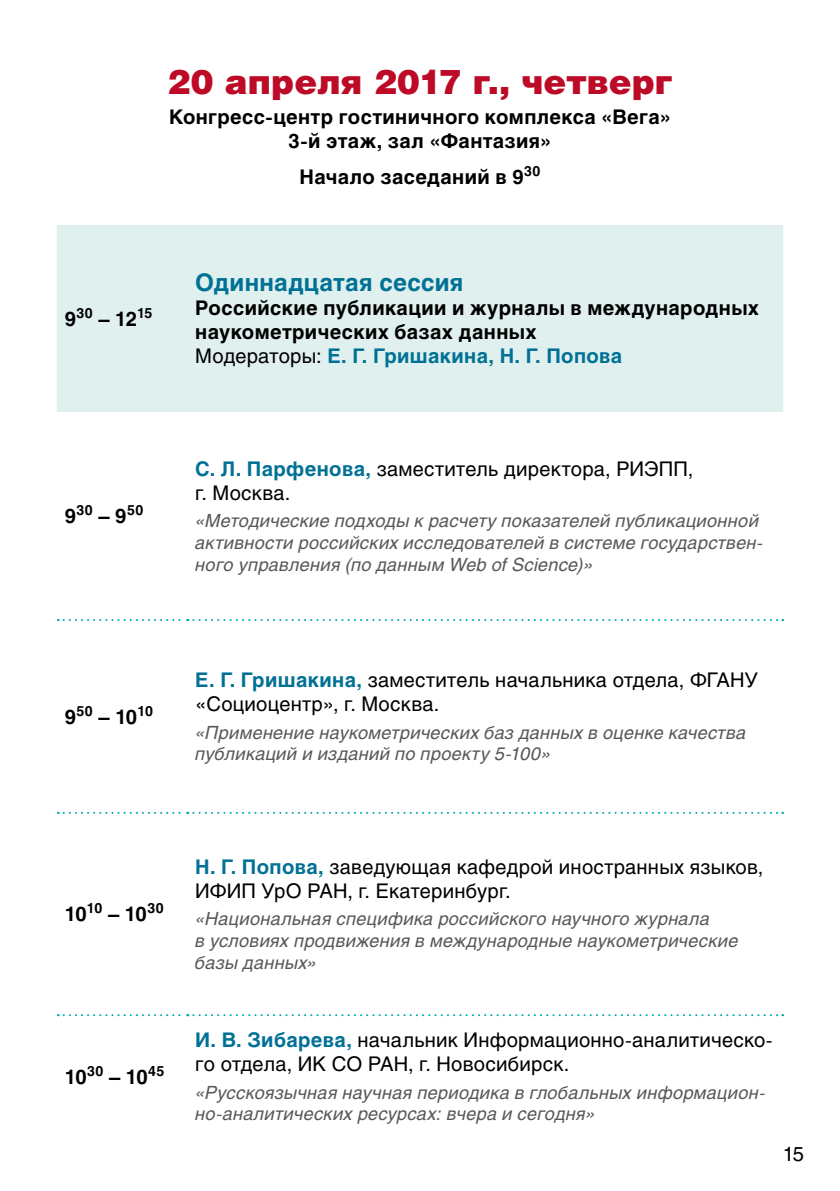
<style>
.page{position:relative;width:840px;height:1191px;background:#fff}
.page>*{position:absolute;margin:0;border:0;box-sizing:border-box;transform-origin:0 0}
.t1{font:900 34px "Helios";letter-spacing:.005em;color:#bd0a26}
.t2{font:700 24px "Helios";letter-spacing:.01em;color:#007195}
.t3{font:20px/24px "Helios";letter-spacing:.01em;color:#000}
.t4{font:700 20px/24px "Helios";letter-spacing:.02em;color:#000;text-align:center}
.t5{font:italic 18px/21.6px "Helios";letter-spacing:.015em;color:#58585a}
.t6{font:700 14px "Helios";color:#000}
.s1{font-weight:400}
.s2{color:#007195}
.s3{font-size:20px}
.s4{font-weight:700;color:#007195}
</style>
<div class="page">
<div style="left:57px;top:225px;width:725px;height:187px;background:#e0f0ee"></div>
<svg style="left:58px;top:619px;width:724px;height:2px"></svg>
<svg style="left:58px;top:812px;width:724px;height:2px"></svg>
<svg style="left:58px;top:1014px;width:724px;height:2px"></svg>
<h1 class="t1" style="left:167px;top:61px;width:506px">20 апреля 2017 г., четверг</h1>
<p class="t4" style="left:169px;top:105px;width:503px">Конгресс-центр гостиничного комплекса «Вега»<br>3-й этаж, зал «Фантазия»</p>
<p class="t4" style="left:299px;top:164px;width:242px">Начало заседаний в 9<sup>30</sup></p>
<p class="t4" style="left:65px;top:307px;width:89px">9<sup>30</sup> – 12<sup>15</sup></p>
<h2 class="t2" style="left:195px;top:269px;width:269px">Одиннадцатая сессия</h2>
<p class="t4" style="left:195px;top:296px;width:565px;text-align:left">Российские публикации и журналы в международных наукометрических базах данных<br><span class="s1">Модераторы:</span> <span class="s2">Е. Г. Гришакина, Н. Г. Попова</span></p>
<p class="t6" style="left:65px;top:502px;width:80px"><span class="s3">9</span>30 <span class="s3">– 9</span>50</p>
<p class="t3" style="left:195px;top:457px;width:499px"><span class="s4">С. Л. Парфенова,</span> заместитель директора, РИЭПП, г. -Москва.</p>
<p class="t5" style="left:195px;top:510px;width:569px">«Методические подходы к расчету показателей публикационной активности российских исследователей в системе государствен&shy;ного управления (по данным Web of Science)»</p>
<p class="t4" style="left:65px;top:704px;width:90px">9<sup>50</sup> – 10<sup>10</sup></p>
<p class="t3" style="left:195px;top:668px;width:564px"><span class="s4">Е. Г. Гришакина,</span> заместитель начальника отдела, ФГАНУ «Социоцентр», г. Москва.</p>
<p class="t5" style="left:195px;top:721px;width:552px">«Применение наукометрических баз данных в оценке качества публикаций и изданий по проекту 5-100»</p>
<p class="t4" style="left:65px;top:902px;width:100px">10<sup>10</sup> – 10<sup>30</sup></p>
<p class="t4" style="left:65px;top:1064px;width:101px">10<sup>30</sup> – 10<sup>45</sup></p>
<p class="t3" style="left:195px;top:854px;width:569px"><span class="s4">Н. Г. Попова,</span> заведующая кафедрой иностранных языков,<br>ИФИП УрО РАН, г. Екатеринбург.</p>
<p class="t5" style="left:195px;top:908px;width:544px">«Национальная специфика российского научного журнала<br>в -условиях продвижения в международные наукометрические базы данных»</p>
<p class="t3" style="left:195px;top:1028px;width:578px"><span class="s4">И. В. Зибарева,</span> начальник Информационно-аналитическо&shy;го отдела, ИК СО РАН, г. Новосибирск.</p>
<p class="t5" style="left:195px;top:1081px;width:571px">«Русскоязычная научная периодика в глобальных информацион&shy;но-аналитических ресурсах: вчера и сегодня»</p>
<p class="t3" style="left:782px;top:1142px;width:23px">15</p>
</div>
